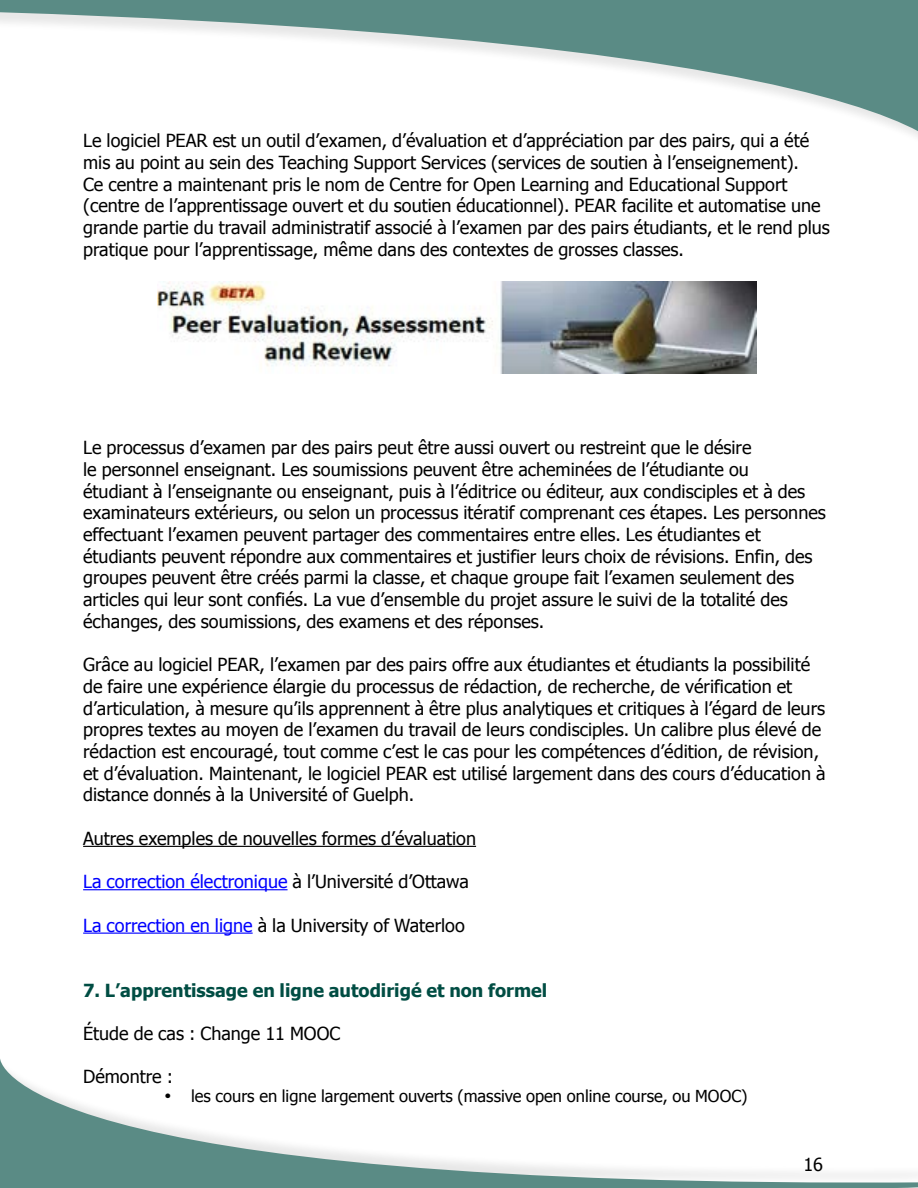
<style>
.page{position:relative;width:918px;height:1188px;background:#fff}
.page>*{position:absolute;margin:0;border:0;box-sizing:border-box;transform-origin:0 0}
.t1{font:18px/21.8px "Tahoma";color:#000}
.t2{font:18px "Tahoma";color:#00f}
.t3{font:700 18px "Tahoma";color:#004d43}
.t4{font:16.5px "Tahoma";color:#000}
.s1{color:#000}
.s2{color:#00f}
</style>
<div class="page">
<svg style="left:0;top:0;width:918px;height:137px"></svg>
<svg style="left:0;top:1059px;width:918px;height:129px"></svg>
<hr style="left:83px;top:846px;width:393px;height:1px;background:#000">
<hr style="left:83px;top:889px;width:205px;height:1px;background:#00f">
<hr style="left:83px;top:933px;width:170px;height:1px;background:#00f">
<img style="left:157px;top:282px;width:600px;height:91px">
<p class="t1" style="left:83px;top:129px;width:748px">Le logiciel PEAR est un outil d’examen, d’évaluation et d’appréciation par des pairs, qui a été mis au point au sein des Teaching Support Services (services de soutien à l’enseignement).<br>Ce centre a maintenant pris le nom de Centre for Open Learning and Educational Support (centre de l’apprentissage ouvert et du soutien éducationnel). PEAR facilite et automatise une grande partie du travail administratif associé à l’examen par des pairs étudiants, et le rend plus pratique pour l’apprentissage, même dans des contextes de grosses classes.</p>
<p class="t1" style="left:83px;top:436px;width:744px">Le processus d’examen par des pairs peut être aussi ouvert ou restreint que le désire<br>le personnel enseignant. Les soumissions peuvent être acheminées de l’étudiante ou<br>étudiant à l’enseignante ou enseignant, puis à l’éditrice ou éditeur, aux condisciples et à des examinateurs extérieurs, ou selon un processus itératif comprenant ces étapes. Les personnes effectuant l’examen peuvent partager des commentaires entre elles. Les étudiantes et étudiants peuvent répondre aux commentaires et justifier leurs choix de révisions. Enfin, des groupes peuvent être créés parmi la classe, et chaque groupe fait l’examen seulement des articles qui leur sont confiés. La vue d’ensemble du projet assure le suivi de la totalité des échanges, des soumissions, des examens et des réponses.</p>
<p class="t1" style="left:83px;top:653px;width:744px">Grâce au logiciel PEAR, l’examen par des pairs offre aux étudiantes et étudiants la possibilité de faire une expérience élargie du processus de rédaction, de recherche, de vérification et d’articulation, à mesure qu’ils apprennent à être plus analytiques et critiques à l’égard de leurs propres textes au moyen de l’examen du travail de leurs condisciples. Un calibre plus élevé de rédaction est encouragé, tout comme c’est le cas pour les compétences d’édition, de révision, et d’évaluation. Maintenant, le logiciel PEAR est utilisé largement dans des cours d’éducation à distance donnés à la Université of Guelph.</p>
<p class="t1" style="left:83px;top:827px;width:394px">Autres exemples de nouvelles formes d’évaluation</p>
<p class="t2" style="left:83px;top:870px;width:387px">La correction électronique <span class="s1">à l’Université d’Ottawa</span></p>
<p class="t1" style="left:83px;top:914px;width:383px"><span class="s2">La correction en ligne</span> à la University of Waterloo</p>
<p class="t3" style="left:83px;top:979px;width:466px">7. L’apprentissage en ligne autodirigé et non formel</p>
<p class="t1" style="left:83px;top:1022px;width:259px">Étude de cas : Change 11 MOOC</p>
<p class="t1" style="left:83px;top:1065px;width:91px">Démontre :</p>
<p class="t4" style="left:164px;top:1086px;width:585px">• les cours en ligne largement ouverts (massive open online course, ou MOOC)</p>
<p class="t1" style="left:803px;top:1153px;width:21px">16</p>
</div>
